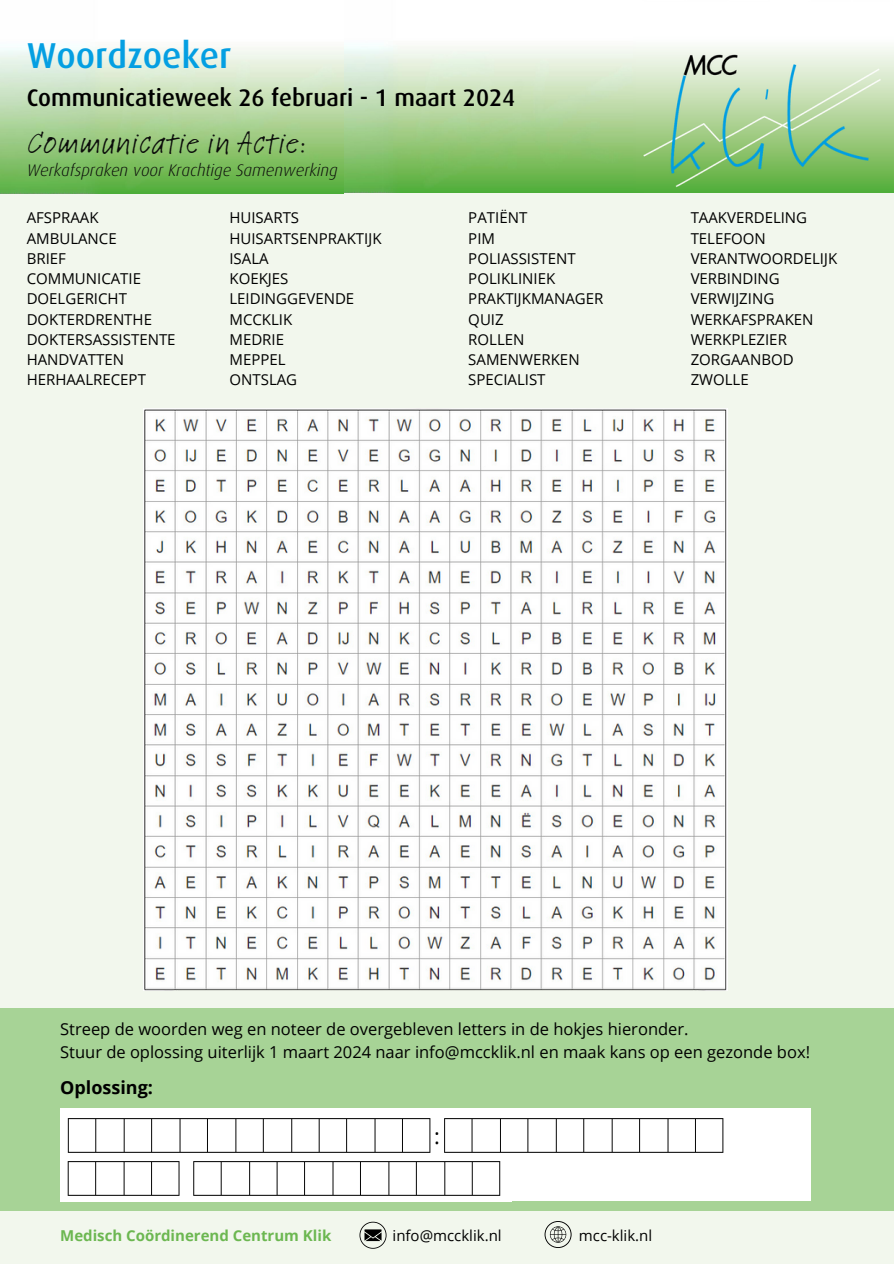
<style>
.page{position:relative;width:894px;height:1264px;background:#fff}
.page>*{position:absolute;margin:0;border:0;box-sizing:border-box;transform-origin:0 0}
.t1{font:500 36px "Dax";color:#049fe2}
.t2{font:31.95px "Feltpen Com";color:#0b0c0b}
.t3{font:500 24px "Dax";color:#000}
.t4{font:21.6px "Open Sans";color:#000}
.t5{font:700 18px "Open Sans";color:#000}
.t6{font:italic 300 16.8px "Dax";color:#0b0c0b}
.t7{font:16.5px/22.5px "Open Sans";color:#000}
.t8{font:15px/20.2px "Open Sans";color:#000}
.t9{font:700 15px "Open Sans";color:#6cb751}
</style>
<div class="page">
<div style="left:0;top:188px;width:893px;height:1075px;background:#f2f7ed"></div>
<div style="left:0;top:1007px;width:893px;height:203px;background:#a7d396"></div>
<img style="left:343px;top:46px;width:290px;height:147px">
<img style="left:0;top:47px;width:343px;height:146px">
<img style="left:633px;top:46px;width:260px;height:147px">
<svg style="left:359px;top:1221px;width:27px;height:27px"></svg>
<svg style="left:544px;top:1221px;width:27px;height:26px"></svg>
<img style="left:144px;top:408px;width:583px;height:582px">
<div style="left:60px;top:1108px;width:750px;height:92px;background:#fff"></div>
<img style="left:67px;top:1118px;width:657px;height:35px">
<img style="left:60px;top:1161px;width:451px;height:40px">
<h4 class="t1" style="left:27px;top:36px;width:206px">Woordzoeker</h4>
<h4 class="t3" style="left:27px;top:84px;width:490px">Communicatieweek 26 februari - 1 maart 2024</h4>
<h4 class="t2" style="left:27px;top:121px;width:281px">Communicatie in Actie:</h4>
<h4 class="t6" style="left:27px;top:160px;width:312px">Werkafspraken voor Krachtige Samenwerking</h4>
<p class="t8" style="left:468px;top:207px;width:137px">PATIËNT<br>PIM<br>POLIASSISTENT<br>POLIKLINIEK<br>PRAKTĲKMANAGER<br>QUIZ<br>ROLLEN<br>SAMENWERKEN<br>SPECIALIST</p>
<h3 class="t8" style="left:27px;top:207px;width:150px">AFSPRAAK<br>AMBULANCE<br>BRIEF<br>COMMUNICATIE<br>DOELGERICHT<br>DOKTERDRENTHE<br>DOKTERSASSISTENTE<br>HANDVATTEN<br>HERHAALRECEPT</h3>
<h2 class="t8" style="left:229px;top:207px;width:153px">HUISARTS<br>HUISARTSENPRAKTĲK<br>ISALA<br>KOEKJES<br>LEIDINGGEVENDE<br>MCCKLIK<br>MEDRIE<br>MEPPEL<br>ONTSLAG</h2>
<p class="t8" style="left:690px;top:207px;width:148px">TAAKVERDELING<br>TELEFOON<br>VERANTWOORDELĲK<br>VERBINDING<br>VERWĲZING<br>WERKAFSPRAKEN<br>WERKPLEZIER<br>ZORGAANBOD<br>ZWOLLE</p>
<h4 class="t7" style="left:60px;top:1017px;width:751px">Streep de woorden weg en noteer de overgebleven letters in de hokjes hieronder.<br>Stuur de oplossing uiterlijk 1 maart 2024 naar info@mccklik.nl en maak kans op een gezonde box!</h4>
<p class="t5" style="left:60px;top:1074px;width:94px">Oplossing:</p>
<h1 class="t4" style="left:434px;top:1120px;width:7px">:</h1>
<p class="t9" style="left:60px;top:1224px;width:272px">Medisch Coördinerend Centrum Klik</p>
<h5 class="t8" style="left:392px;top:1224px;width:111px">info@mccklik.nl</h5>
<h4 class="t8" style="left:578px;top:1224px;width:75px">mcc-klik.nl</h4>
</div>
